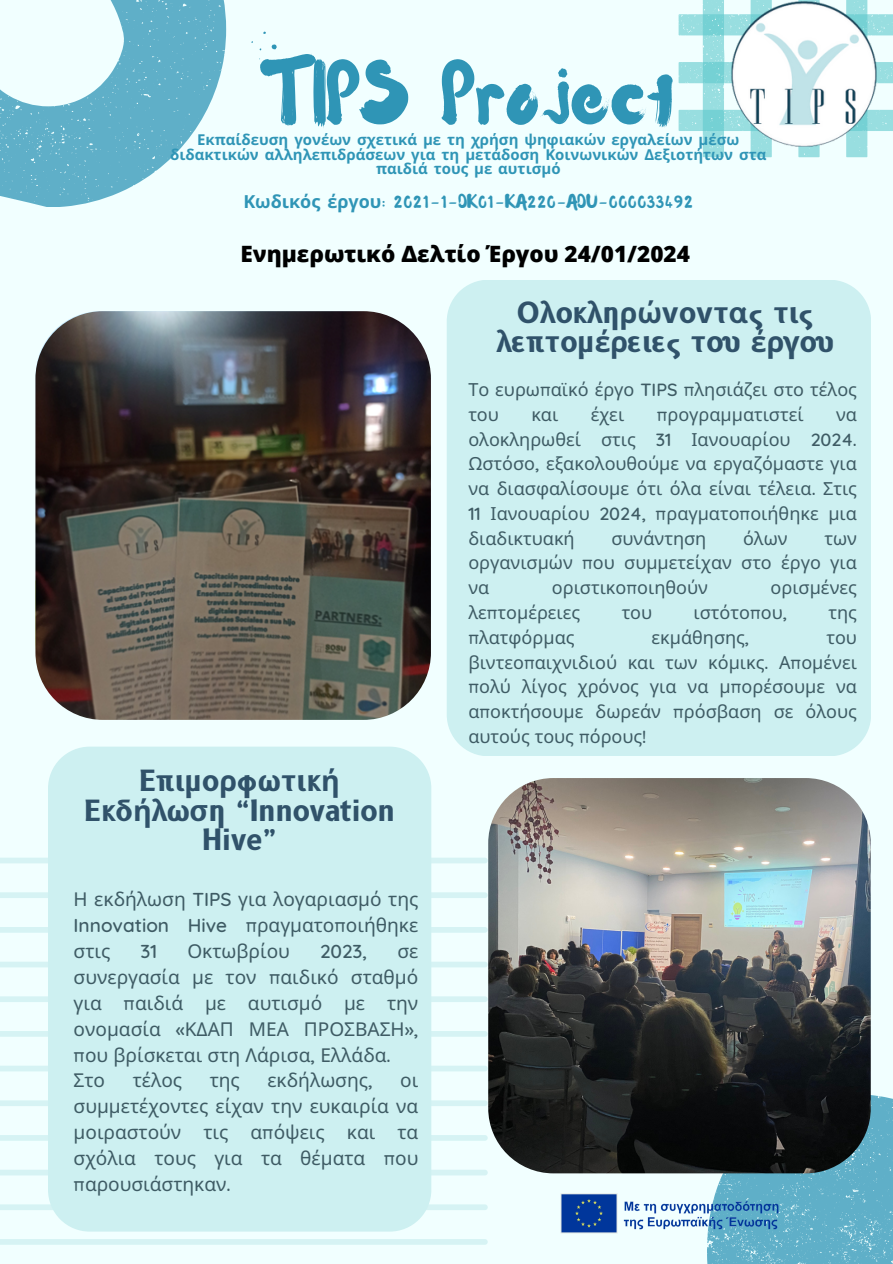
<style>
.page{position:relative;width:893px;height:1264px;background:#fff}
.page>*{position:absolute;margin:0;border:0;box-sizing:border-box;transform-origin:0 0}
.t1{font:82.05px "Waterlily";color:#2f95b6}
.t2{font:700 28.5px/29.2px "B612";color:#30526a;text-align:center}
.t3{font:800 22.5px "Open Sans";color:#000}
.t4{font:19.05px/25.8px "Noto Sans";color:#3e5b64;text-align:justify}
.t5{font:500 19.05px "Quicksand";color:#3e5b64}
.t6{font:18px/24.8px "Noto Sans";color:#3e5b64;text-align:justify}
.t7{font:18px "Waterlily";color:#2f95b6}
.t8{font:700 15px/14.7px "Noto Sans";color:#2f95b6;text-align:center}
.s1{font-family:"Noto Sans";font-weight:700}
.s2{font-family:"Noto Sans"}
.s3{font-family:"Quicksand";font-weight:500}
</style>
<div class="page">
<div style="left:0;top:0;width:892px;height:1263px;background:#f1ffff"></div>
<svg style="left:707px;top:1094px;width:185px;height:169px;background:#66b2c9"></svg>
<svg style="left:0;top:0;width:226px;height:207px;fill:#5fafc8"></svg>
<svg style="left:0;top:857px;width:487px;height:388px"></svg>
<svg style="left:678px;top:0;width:214px;height:157px"></svg>
<div style="left:48px;top:746px;width:383px;height:485px;background:#cdf0f1"></div>
<div style="left:447px;top:280px;width:424px;height:475px;background:#cdf0f1"></div>
<img style="left:731px;top:2px;width:145px;height:145px">
<img style="left:488px;top:778px;width:382px;height:395px;border-radius:65px">
<img style="left:560px;top:1192px;width:244px;height:42px">
<img style="left:35px;top:311px;width:396px;height:409px;border-radius:67px">
<h1 class="t1" style="left:263px;top:43px;width:411px">TIPS Project</h1>
<h3 class="t8" style="left:170px;top:132px;width:598px">Εκπαίδευση γονέων σχετικά με τη χρήση ψηφιακών εργαλείων μέσω διδακτικών αλληλεπιδράσεων για τη μετάδοση Κοινωνικών Δεξιοτήτων στα</h3>
<p class="t8" style="left:376px;top:161px;width:186px">παιδιά τους με αυτισμό</p>
<p class="t7" style="left:243px;top:190px;width:451px"><span class="s1">Κωδικός έργου</span>: 2021-1-DK01-KA220-ADU-000033492</p>
<h2 class="t3" style="left:240px;top:237px;width:451px">Ενημερωτικό Δελτίο Έργου 24/01/2024</h2>
<h4 class="t2" style="left:496px;top:298px;width:339px">Ολοκλη<span class="s2">ρώ</span>νοντας τις λεπτομ<span class="s2">έρ</span>ειες του <span class="s2">έρ</span>γου</h4>
<p class="t2" style="left:84px;top:766px;width:312px">Επιμο<span class="s2">ρ</span>φωτικ<span class="s2">ή<br></span>Εκδ<span class="s2">ή</span>λωση “Innovation<br>Hive”</p>
<p class="t4" style="left:74px;top:885px;width:346px">Η εκδήλωση <span class="s3">TIPS</span> για λογαριασμό της <span class="s3">Innovation Hive π</span>ραγματο<span class="s3">π</span>οιήθηκε στις</p>
<p class="t5" style="left:140px;top:938px;width:18px">31</p>
<p class="t4" style="left:187px;top:937px;width:104px">Οκτωβρίου</p>
<p class="t5" style="left:320px;top:938px;width:48px">2023,</p>
<p class="t4" style="left:74px;top:937px;width:346px;text-align:left;text-indent:324px">σε συνεργασία με τον <span class="s3">π</span>αιδικό σταθμό για <span class="s3">π</span>αιδιά με αυτισμό με την ονομασία <span class="s3">«</span>ΚΔΑΠ ΜΕΑ ΠΡΟΣΒΑΣΗ<span class="s3">», π</span>ου βρίσκεται στη Λάρισα<span class="s3">,</span> Ελλάδα<span class="s3">.<br></span>Στο</p>
<p class="t4" style="left:133px;top:1067px;width:51px">τέλος</p>
<p class="t4" style="left:210px;top:1067px;width:32px">της</p>
<p class="t4" style="left:267px;top:1067px;width:107px">εκδήλωσης<span class="s3">,</span></p>
<p class="t4" style="left:74px;top:1067px;width:346px;text-indent:326px">οι συμμετέχοντες είχαν την ευκαιρία να μοιραστούν τις α<span class="s3">π</span>όψεις και τα σχόλια τους για τα θέματα <span class="s3">π</span>ου <span class="s3">π</span>αρουσιάστηκαν<span class="s3">.</span></p>
<p class="t6" style="left:468px;top:377px;width:390px">Το ευρω<span class="s3">π</span>αϊκό έργο <span class="s3">TIPS π</span>λησιάζει στο τέλος του</p>
<p class="t6" style="left:531px;top:401px;width:28px">και</p>
<p class="t6" style="left:590px;top:401px;width:35px">έχει</p>
<p class="t6" style="left:656px;top:401px;width:148px"><span class="s3">π</span>ρογραμματιστεί</p>
<p class="t6" style="left:468px;top:401px;width:390px;text-indent:367px">να ολοκληρωθεί στις <span class="s3">31</span> Ιανουαρίου <span class="s3">2024.<br></span>Ωστόσο<span class="s3">,</span> εξακολουθούμε να εργαζόμαστε για να διασφαλίσουμε ότι όλα είναι τέλεια<span class="s3">.</span> Στις <span class="s3">11</span> Ιανουαρίου <span class="s3">2024, π</span>ραγματο<span class="s3">π</span>οιήθηκε μια διαδικτυακή</p>
<p class="t6" style="left:611px;top:525px;width:96px">συνάντηση</p>
<p class="t6" style="left:743px;top:525px;width:46px">όλων</p>
<p class="t6" style="left:468px;top:525px;width:390px;text-indent:356px">των οργανισμών <span class="s3">π</span>ου συμμετείχαν στο έργο για να</p>
<p class="t6" style="left:552px;top:575px;width:157px">οριστικο<span class="s3">π</span>οιηθούν</p>
<p class="t6" style="left:770px;top:575px;width:88px">ορισμένες</p>
<p class="t6" style="left:468px;top:599px;width:113px">λε<span class="s3">π</span>τομέρειες</p>
<p class="t6" style="left:621px;top:599px;width:32px">του</p>
<p class="t6" style="left:693px;top:599px;width:95px">ιστότο<span class="s3">π</span>ου<span class="s3">,</span></p>
<p class="t6" style="left:828px;top:599px;width:30px">της</p>
<p class="t6" style="left:468px;top:624px;width:108px"><span class="s3">π</span>λατφόρμας</p>
<p class="t6" style="left:651px;top:624px;width:99px">εκμάθησης<span class="s3">,</span></p>
<p class="t6" style="left:468px;top:624px;width:390px;text-indent:358px">του βιντεο<span class="s3">π</span>αιχνιδιού και των κόμικς<span class="s3">.</span> Α<span class="s3">π</span>ομένει <span class="s3">π</span>ολύ λίγος χρόνος για να μ<span class="s3">π</span>ορέσουμε να α<span class="s3">π</span>οκτήσουμε δωρεάν <span class="s3">π</span>ρόσβαση σε όλους αυτούς τους <span class="s3">π</span>όρους<span class="s3">!</span></p>
</div>
